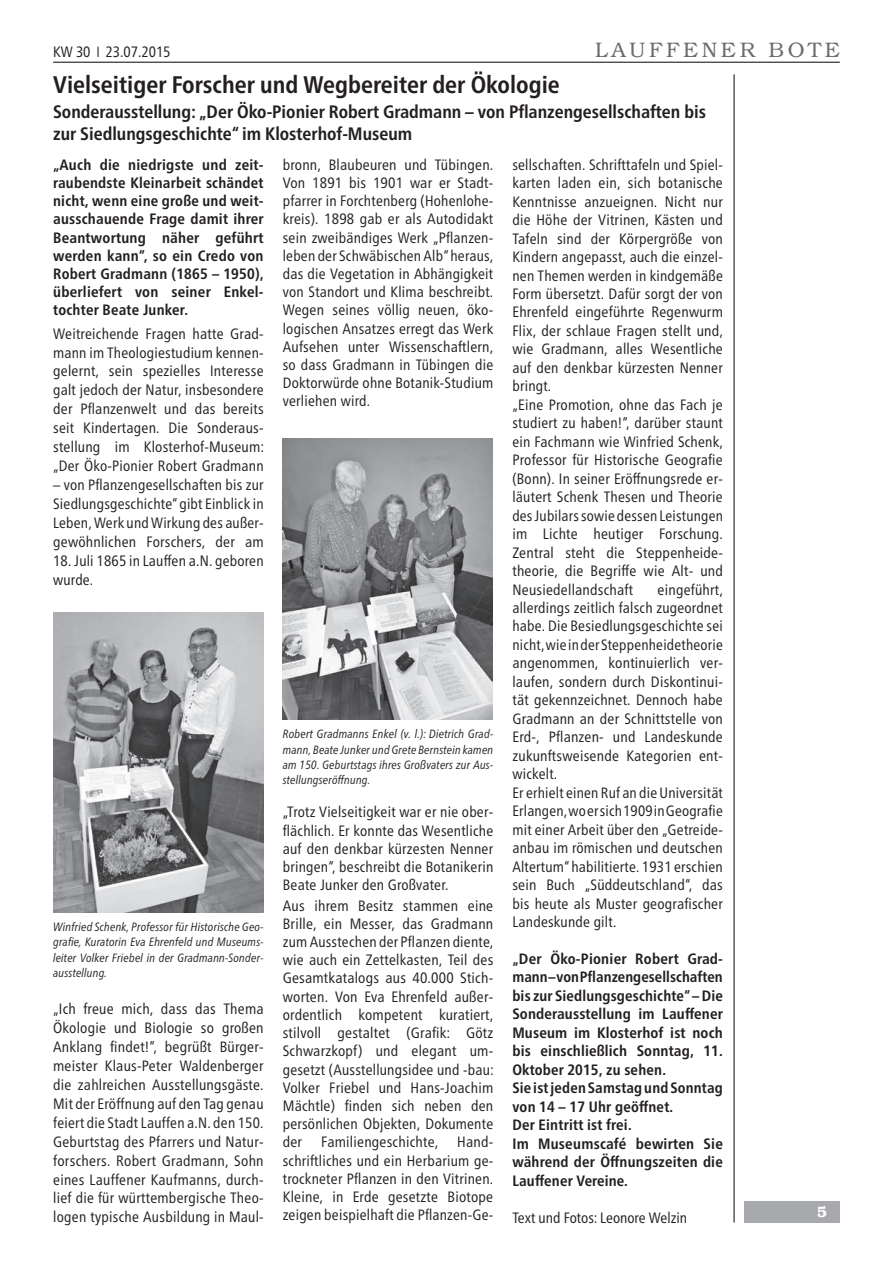
<style>
.page{position:relative;width:893px;height:1263px;background:#fff}
.page>*{position:absolute;margin:0;border:0;box-sizing:border-box;transform-origin:0 0}
.t1{font:700 condensed 24px "Frutiger Neue LTW1 G";color:#231f20}
.t2{font:300 21px "Bookman LT";letter-spacing:.17em;color:#6c6d70}
.t3{font:700 condensed 18px/21.1px "Frutiger Neue LTW1 G";color:#231f20}
.t4{font:condensed 15px/18.5px "Frutiger Neue LTW1 G";letter-spacing:.015em;color:#231f20;text-align:justify}
.t5{font:700 condensed 15px/18.5px "Frutiger Neue LTW1 G";letter-spacing:.015em;color:#231f20;text-align:justify}
.t6{font:600 15px "Bookman LT";color:#fff}
.t7{font:italic condensed 12px/15.1px "Frutiger Neue LTW1 G";letter-spacing:.015em;color:#231f20;text-align:justify}
</style>
<div class="page">
<hr style="left:53px;top:62px;width:787px;height:1px;background:#231f20">
<hr style="left:733px;top:74px;width:2px;height:1148px;background:#231f20">
<div style="left:744px;top:1201px;width:96px;height:21px;background:#a8a9ad"></div>
<img style="left:53px;top:612px;width:210px;height:300px">
<img style="left:283px;top:439px;width:210px;height:280px">
<p class="t4" style="left:53px;top:42px;width:119px">KW 30 23.07.2015</p>
<h2 class="t2" style="left:595px;top:38px;width:246px">LAUFFENER BOTE</h2>
<h1 class="t1" style="left:53px;top:66px;width:508px">Vielseitiger Forscher und Wegbereiter der Ökologie</h1>
<p class="t3" style="left:53px;top:100px;width:654px">Sonderausstellung: „Der Öko-Pionier Robert Gradmann – von Pflanzengesellschaften bis zur Siedlungsgeschichte“ im Klosterhof-Museum</p>
<p class="t5" style="left:53px;top:154px;width:212px">„Auch die niedrigste und zeit&shy;raubendste Kleinarbeit schändet nicht, wenn eine große und weit&shy;ausschauende Frage damit ihrer Beantwortung näher geführt werden kann“, so ein Credo von Robert Gradmann (1865 – 1950), überliefert von seiner Enkel&shy;tochter Beate Junker.</p>
<p class="t4" style="left:53px;top:323px;width:213px;line-height:18.9px">Weitreichende Fragen hatte Grad&shy;mann im Theologiestudium kennen&shy;gelernt, sein spezielles Interesse galt jedoch der Natur, insbesondere der Pflanzenwelt und das bereits seit Kindertagen. Die Sonderaus&shy;stellung im Klosterhof-Museum: „Der Öko-Pionier Robert Gradmann</p>
<p class="t4" style="left:53px;top:474px;width:212px;line-height:18.9px">– von Pflanzengesellschaften bis zur Siedlungsgeschichte“ gibt Einblick in Leben, Werk und Wirkung des außer&shy;gewöhnlichen Forschers, der am</p>
<p class="t4" style="left:53px;top:550px;width:212px;line-height:18.9px">18. Juli 1865 in Lauffen a.N. geboren wurde.</p>
<p class="t4" style="left:512px;top:154px;width:212px;text-align:left">sellschaften. Schrifttafeln und Spiel&shy;karten laden ein, sich botanische Kenntnisse anzueignen. Nicht nur die Höhe der Vitrinen, Kästen und Tafeln sind der Körpergröße von Kindern angepasst, auch die einzel&shy;nen Themen werden in kindgemäße Form übersetzt. Dafür sorgt der von Ehrenfeld eingeführte Regenwurm Flix, der schlaue Fragen stellt und, wie Gradmann, alles Wesentliche auf den denkbar kürzesten Nenner bringt.<br>„Eine Promotion, ohne das Fach je studiert zu haben!“, darüber staunt ein Fachmann wie Winfried Schenk, Professor für Historische Geografie (Bonn). In seiner Eröffnungsrede er&shy;läutert Schenk Thesen und Theorie des Jubilars sowie dessen Leistungen im Lichte heutiger Forschung.<br>Zentral steht die Steppenheide&shy;theorie, die Begriffe wie Alt- und Neusiedellandschaft</p>
<p class="t4" style="left:283px;top:154px;width:212px">bronn, Blaubeuren und Tübingen.<br>Von 1891 bis 1901 war er Stadt&shy;pfarrer in Forchtenberg (Hohenlohe&shy;kreis). 1898 gab er als Autodidakt sein zweibändiges Werk „Pflanzen&shy;leben der Schwäbischen Alb“ heraus, das die Vegetation in Abhängigkeit von Standort und Klima beschreibt.<br>Wegen seines völlig neuen, öko&shy;logischen Ansatzes erregt das Werk Aufsehen unter Wissenschaftlern, so dass Gradmann in Tübingen die Doktorwürde ohne Botanik-Studium verliehen wird.</p>
<p class="t4" style="left:512px;top:579px;width:212px;text-align:left;text-indent:145px">eingeführt, allerdings zeitlich falsch zugeordnet habe. Die Besiedlungsgeschichte sei nicht, wie in der Steppenheidetheorie angenommen, kontinuierlich ver&shy;laufen, sondern durch Diskontinui&shy;tät gekennzeichnet. Dennoch habe<br>Gradmann an der Schnittstelle von<br>Erd-, Pflanzen- und Landeskunde zukunftsweisende Kategorien ent&shy;wickelt.<br>Er erhielt einen Ruf an die Universität<br>Erlangen, wo er sich 1909 in Geografie mit einer Arbeit über den „Getreide&shy;anbau im römischen und deutschen<br>Altertum“ habilitierte. 1931 erschien sein Buch „Süddeutschland“, das bis heute als Muster geografischer<br>Landeskunde gilt.</p>
<p class="t5" style="left:512px;top:948px;width:212px;text-align:left">„Der Öko-Pionier Robert Grad&shy;mann – von Pflanzengesellschaften bis zur Siedlungsgeschichte“ – Die<br>Sonderausstellung im Lauffener<br>Museum im Klosterhof ist noch bis einschließlich Sonntag, 11.<br>Oktober 2015, zu sehen.<br>Sie ist jeden Samstag und Sonntag von 14 – 17 Uhr geöffnet.<br>Der Eintritt ist frei.<br>Im Museumscafé bewirten Sie während der Öffnungszeiten die<br>Lauffener Vereine.</p>
<p class="t4" style="left:512px;top:1207px;width:176px">Text und Fotos: Leonore Welzin</p>
<p class="t7" style="left:283px;top:726px;width:212px">Robert Gradmanns Enkel (v. l.): Dietrich Grad&shy;mann, Beate Junker und Grete Bernstein kamen am 150. Geburtstags ihres Großvaters zur Aus&shy;stellungseröffnung.</p>
<p class="t4" style="left:283px;top:802px;width:212px">„Trotz Vielseitigkeit war er nie ober&shy;flächlich. Er konnte das Wesentliche auf den denkbar kürzesten Nenner bringen“, beschreibt die Botanikerin Beate Junker den Großvater.</p>
<p class="t4" style="left:283px;top:895px;width:213px">Aus ihrem Besitz stammen eine Brille, ein Messer, das Gradmann zum Ausstechen der Pflanzen diente, wie auch ein Zettelkasten, Teil des Gesamtkatalogs aus 40.000 Stich&shy;worten. Von Eva Ehrenfeld außer&shy;ordentlich kompetent kuratiert, stilvoll gestaltet (Grafik: Götz Schwarzkopf) und elegant um&shy;gesetzt (Ausstellungsidee und -bau:<br>Volker Friebel und Hans-Joachim Mächtle) finden sich neben den persönlichen Objekten, Dokumente der</p>
<p class="t7" style="left:53px;top:918px;width:212px">Winfried Schenk, Professor für Historische Geo&shy;grafie, Kuratorin Eva Ehrenfeld und Museums&shy;leiter Volker Friebel in der Gradmann-Sonder&shy;ausstellung.</p>
<p class="t4" style="left:53px;top:998px;width:212px;line-height:18.9px">„Ich freue mich, dass das Thema Ökologie und Biologie so großen Anklang findet!“, begrüßt Bürger&shy;meister Klaus-Peter Waldenberger die zahlreichen Ausstellungsgäste.<br>Mit der Eröffnung auf den Tag genau feiert die Stadt Lauffen a.N. den 150.<br>Geburtstag des Pfarrers und Natur&shy;forschers. Robert Gradmann, Sohn eines Lauffener Kaufmanns, durch&shy;lief die für württembergische Theo&shy;logen typische Ausbildung in Maul-</p>
<p class="t4" style="left:283px;top:1132px;width:212px;text-indent:174px">Hand&shy;schriftliches und ein Herbarium ge&shy;trockneter Pflanzen in den Vitrinen.<br>Kleine, in Erde gesetzte Biotope zeigen beispielhaft die Pflanzen-Ge-</p>
<p class="t4" style="left:321px;top:1132px;width:118px">Familiengeschichte,</p>
<p class="t6" style="left:817px;top:1203px;width:11px">5</p>
</div>
